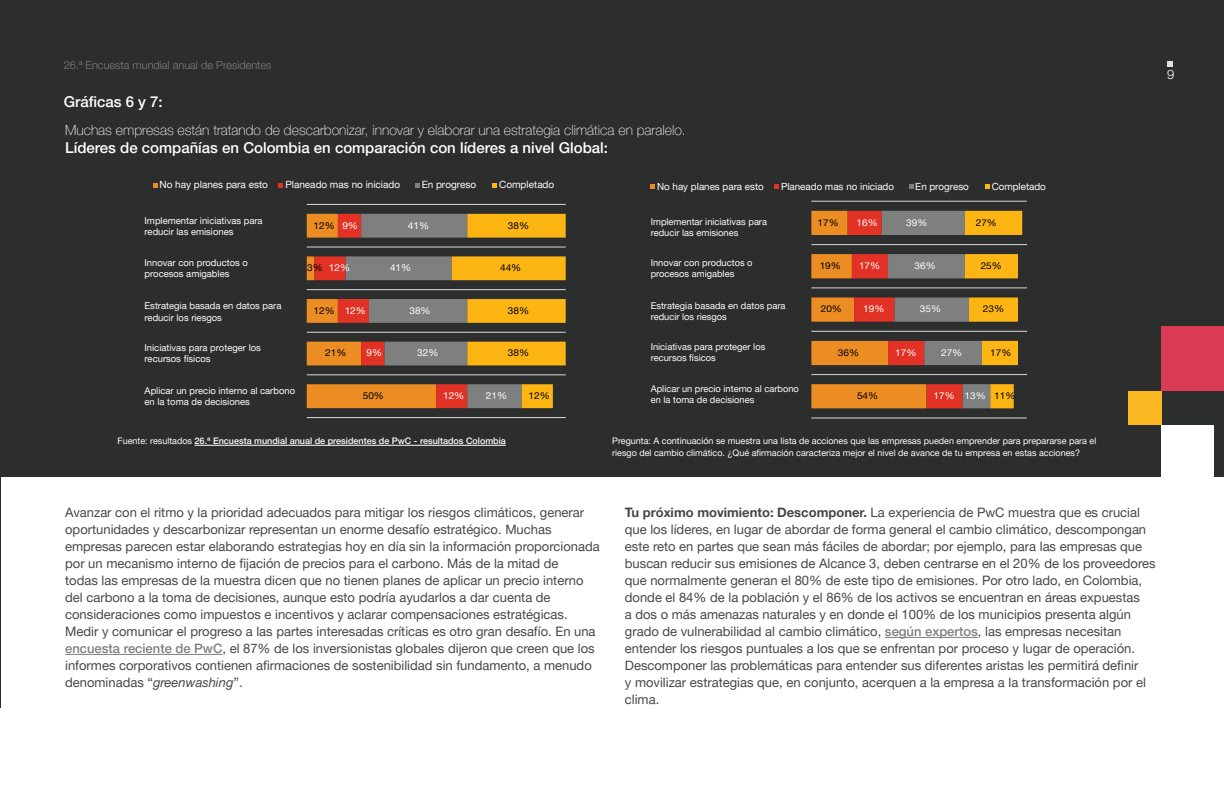
<style>
.page{position:relative;width:1224px;height:792px;background:#fff}
.page>*{position:absolute;margin:0;border:0;box-sizing:border-box;transform-origin:0 0}
.t1{font:500 15px "Helvetica Neue LT Pro";color:#fff}
.t2{font:100 14px "Helvetica Neue LT Pro";color:#fff}
.t3{font:13px/17px "Helvetica Neue LT Pro";color:#464646}
.t4{font:300 13px "Helvetica Neue LT Pro";color:#fff}
.t5{font:300 11px "Helvetica Neue LT Pro";color:#7d7e7f}
.t6{font:10px "Helvetica Neue LT Pro";color:#fff}
.t7{font:9.8px "Helvetica Neue LT Pro";color:#fff}
.t8{font:9.4px/11.3px "Helvetica Neue LT Pro";color:#fff}
.t9{font:9.4px "Helvetica Neue LT Pro";color:#000;scale:1.07 1}
.t10{font:9.4px "Helvetica Neue LT Pro";color:#fff;scale:1.07 1}
.t11{font:9.3px/11.2px "Helvetica Neue LT Pro";color:#fff}
.t12{font:9.3px "Helvetica Neue LT Pro";color:#000;scale:1.08 1}
.t13{font:9.3px "Helvetica Neue LT Pro";color:#fff;scale:1.08 1}
.t14{font:9px/12px "Helvetica Neue LT Pro";color:#fff}
.t15{font:500 9px "Helvetica Neue LT Pro";color:#fff}
.s1{font-weight:400}
.s2{font-weight:500;color:#7d7e7f}
.s3{font-style:italic}
.s4{font-weight:700}
</style>
<div class="page">
<hr style="left:0;top:84px;width:1px;height:624px;background:#2c2d2d">
<div style="left:1px;top:0;width:1223px;height:477px;background:#2c2d2d"></div>
<div style="left:1162px;top:326px;width:62px;height:64px;background:#da3a54"></div>
<div style="left:1128px;top:391px;width:34px;height:34px;background:#fab721"></div>
<div style="left:1162px;top:425px;width:52px;height:52px;background:#fff"></div>
<hr style="left:195px;top:445px;width:311px;height:1px;background:#fff">
<hr style="left:65px;top:654px;width:157px;height:1px;background:#7d7e7f">
<hr style="left:885px;top:637px;width:93px;height:1px;background:#7d7e7f">
<hr style="left:307px;top:204px;width:259px;height:1px;background:#d9d9d9">
<hr style="left:307px;top:417px;width:259px;height:1px;background:#d9d9d9">
<svg style="left:307px;top:214px;width:259px;height:194px"></svg>
<svg style="left:153px;top:183px;width:5px;height:4px"></svg>
<svg style="left:279px;top:183px;width:4px;height:4px"></svg>
<svg style="left:415px;top:183px;width:5px;height:4px"></svg>
<svg style="left:493px;top:183px;width:4px;height:4px"></svg>
<svg style="left:651px;top:185px;width:4px;height:4px"></svg>
<svg style="left:774px;top:185px;width:5px;height:4px"></svg>
<svg style="left:909px;top:185px;width:4px;height:4px"></svg>
<svg style="left:985px;top:185px;width:5px;height:4px"></svg>
<hr style="left:811px;top:201px;width:216px;height:1px;background:#d9d9d9">
<hr style="left:811px;top:244px;width:216px;height:1px;background:#d9d9d9">
<hr style="left:811px;top:288px;width:216px;height:1px;background:#d9d9d9">
<hr style="left:811px;top:331px;width:216px;height:1px;background:#d9d9d9">
<hr style="left:811px;top:374px;width:216px;height:1px;background:#d9d9d9">
<hr style="left:811px;top:418px;width:216px;height:1px;background:#d9d9d9">
<svg style="left:811px;top:211px;width:211px;height:197px"></svg>
<svg style="left:1167px;top:61px;width:6px;height:5px"></svg>
<p class="t5" style="left:64px;top:58px;width:209px">26.ª Encuesta mundial anual de Presidentes</p>
<p class="t1" style="left:64px;top:93px;width:100px">Gráficas 6 y 7:</p>
<p class="t2" style="left:65px;top:122px;width:622px">Muchas empresas están tratando de descarbonizar, innovar y elaborar una estrategia climática en paralelo.</p>
<p class="t1" style="left:65px;top:139px;width:544px">Líderes de compañías en Colombia en comparación con líderes a nivel Global:</p>
<p class="t6" style="left:160px;top:179px;width:110px">No hay planes para esto</p>
<p class="t6" style="left:285px;top:179px;width:116px">Planeado mas no iniciado</p>
<p class="t6" style="left:422px;top:179px;width:56px">En progreso</p>
<p class="t6" style="left:499px;top:179px;width:57px">Completado</p>
<p class="t7" style="left:657px;top:181px;width:108px">No hay planes para esto</p>
<p class="t7" style="left:781px;top:181px;width:115px">Planeado mas no iniciado</p>
<p class="t7" style="left:915px;top:181px;width:55px">En progreso</p>
<p class="t7" style="left:992px;top:181px;width:56px">Completado</p>
<p class="t8" style="left:145px;top:215px;width:120px">Implementar iniciativas para reducir las emisiones</p>
<p class="t9" style="left:314px;top:219px;width:21px">12%</p>
<p class="t10" style="left:342px;top:219px;width:16px">9%</p>
<p class="t10" style="left:408px;top:219px;width:21px">41%</p>
<p class="t9" style="left:508px;top:220px;width:21px">38%</p>
<p class="t11" style="left:651px;top:216px;width:118px">Implementar iniciativas para reducir las emisiones</p>
<p class="t12" style="left:818px;top:217px;width:21px">17%</p>
<p class="t13" style="left:857px;top:217px;width:21px">16%</p>
<p class="t13" style="left:906px;top:217px;width:21px">39%</p>
<p class="t12" style="left:976px;top:217px;width:21px">27%</p>
<p class="t8" style="left:145px;top:257px;width:105px">Innovar con productos o procesos amigables</p>
<p class="t9" style="left:307px;top:262px;width:16px">3%</p>
<p class="t10" style="left:329px;top:262px;width:21px">12%</p>
<p class="t10" style="left:390px;top:262px;width:21px">41%</p>
<p class="t9" style="left:500px;top:262px;width:21px">44%</p>
<p class="t11" style="left:651px;top:257px;width:103px">Innovar con productos o procesos amigables</p>
<p class="t12" style="left:820px;top:260px;width:21px">19%</p>
<p class="t13" style="left:859px;top:260px;width:21px">17%</p>
<p class="t13" style="left:915px;top:260px;width:21px">36%</p>
<p class="t12" style="left:981px;top:260px;width:21px">25%</p>
<p class="t8" style="left:145px;top:300px;width:138px">Estrategia basada en datos para reducir los riesgos</p>
<p class="t9" style="left:314px;top:305px;width:21px">12%</p>
<p class="t10" style="left:345px;top:305px;width:21px">12%</p>
<p class="t10" style="left:409px;top:305px;width:21px">38%</p>
<p class="t9" style="left:508px;top:305px;width:21px">38%</p>
<p class="t11" style="left:651px;top:300px;width:136px">Estrategia basada en datos para reducir los riesgos</p>
<p class="t12" style="left:821px;top:303px;width:21px">20%</p>
<p class="t13" style="left:863px;top:303px;width:21px">19%</p>
<p class="t13" style="left:920px;top:303px;width:21px">35%</p>
<p class="t12" style="left:983px;top:303px;width:21px">23%</p>
<p class="t8" style="left:145px;top:342px;width:118px">Iniciativas para proteger los recursos físicos</p>
<p class="t9" style="left:325px;top:347px;width:21px">21%</p>
<p class="t10" style="left:367px;top:347px;width:16px">9%</p>
<p class="t10" style="left:417px;top:347px;width:21px">32%</p>
<p class="t9" style="left:508px;top:347px;width:21px">38%</p>
<p class="t11" style="left:651px;top:341px;width:116px">Iniciativas para proteger los recursos físicos</p>
<p class="t12" style="left:838px;top:347px;width:21px">36%</p>
<p class="t13" style="left:895px;top:347px;width:21px">17%</p>
<p class="t13" style="left:941px;top:347px;width:21px">27%</p>
<p class="t12" style="left:990px;top:347px;width:21px">17%</p>
<p class="t8" style="left:145px;top:385px;width:152px">Aplicar un precio interno al carbono en la toma de decisiones</p>
<p class="t9" style="left:363px;top:390px;width:21px">50%</p>
<p class="t10" style="left:443px;top:390px;width:21px">12%</p>
<p class="t10" style="left:486px;top:390px;width:21px">21%</p>
<p class="t9" style="left:529px;top:390px;width:21px">12%</p>
<p class="t11" style="left:651px;top:383px;width:150px">Aplicar un precio interno al carbono en la toma de decisiones</p>
<p class="t12" style="left:857px;top:390px;width:21px">54%</p>
<p class="t13" style="left:934px;top:390px;width:21px">17%</p>
<p class="t13" style="left:965px;top:390px;width:21px">13%</p>
<p class="t12" style="left:994px;top:390px;width:21px">11%</p>
<p class="t15" style="left:118px;top:436px;width:390px"><span class="s1">Fuente: resultados</span> 26.ª Encuesta mundial anual de presidentes de PwC - resultados Colombia</p>
<p class="t14" style="left:612px;top:435px;width:486px">Pregunta: A continuación se muestra una lista de acciones que las empresas pueden emprender para prepararse para el riesgo del cambio climático. ¿Qué afirmación caracteriza mejor el nivel de avance de tu empresa en estas acciones?</p>
<p class="t4" style="left:1167px;top:67px;width:9px">9</p>
<p class="t3" style="left:65px;top:504px;width:536px">Avanzar con el ritmo y la prioridad adecuados para mitigar los riesgos climáticos, generar oportunidades y descarbonizar representan un enorme desafío estratégico. Muchas empresas parecen estar elaborando estrategias hoy en día sin la información proporcionada por un mecanismo interno de fijación de precios para el carbono. Más de la mitad de<br>todas las empresas de la muestra dicen que no tienen planes de aplicar un precio interno del carbono a la toma de decisiones, aunque esto podría ayudarlos a dar cuenta de consideraciones como impuestos e incentivos y aclarar compensaciones estratégicas.<br>Medir y comunicar el progreso a las partes interesadas críticas es otro gran desafío. En una <span class="s2">encuesta reciente de PwC</span>, el 87% de los inversionistas globales dijeron que creen que los informes corporativos contienen afirmaciones de sostenibilidad sin fundamento, a menudo denominadas “<span class="s3">greenwashing</span>”.</p>
<p class="t3" style="left:625px;top:504px;width:532px"><span class="s4">Tu próximo movimiento: Descomponer.</span> La experiencia de PwC muestra que es crucial que los líderes, en lugar de abordar de forma general el cambio climático, descompongan este reto en partes que sean más fáciles de abordar; por ejemplo, para las empresas que buscan reducir sus emisiones de Alcance 3, deben centrarse en el 20% de los proveedores que normalmente generan el 80% de este tipo de emisiones. Por otro lado, en Colombia, donde el 84% de la población y el 86% de los activos se encuentran en áreas expuestas<br>a dos o más amenazas naturales y en donde el 100% de los municipios presenta algún grado de vulnerabilidad al cambio climático, <span class="s2">según expertos</span>, las empresas necesitan entender los riesgos puntuales a los que se enfrentan por proceso y lugar de operación.<br>Descomponer las problemáticas para entender sus diferentes aristas les permitirá definir<br>y movilizar estrategias que, en conjunto, acerquen a la empresa a la transformación por el clima.</p>
</div>
